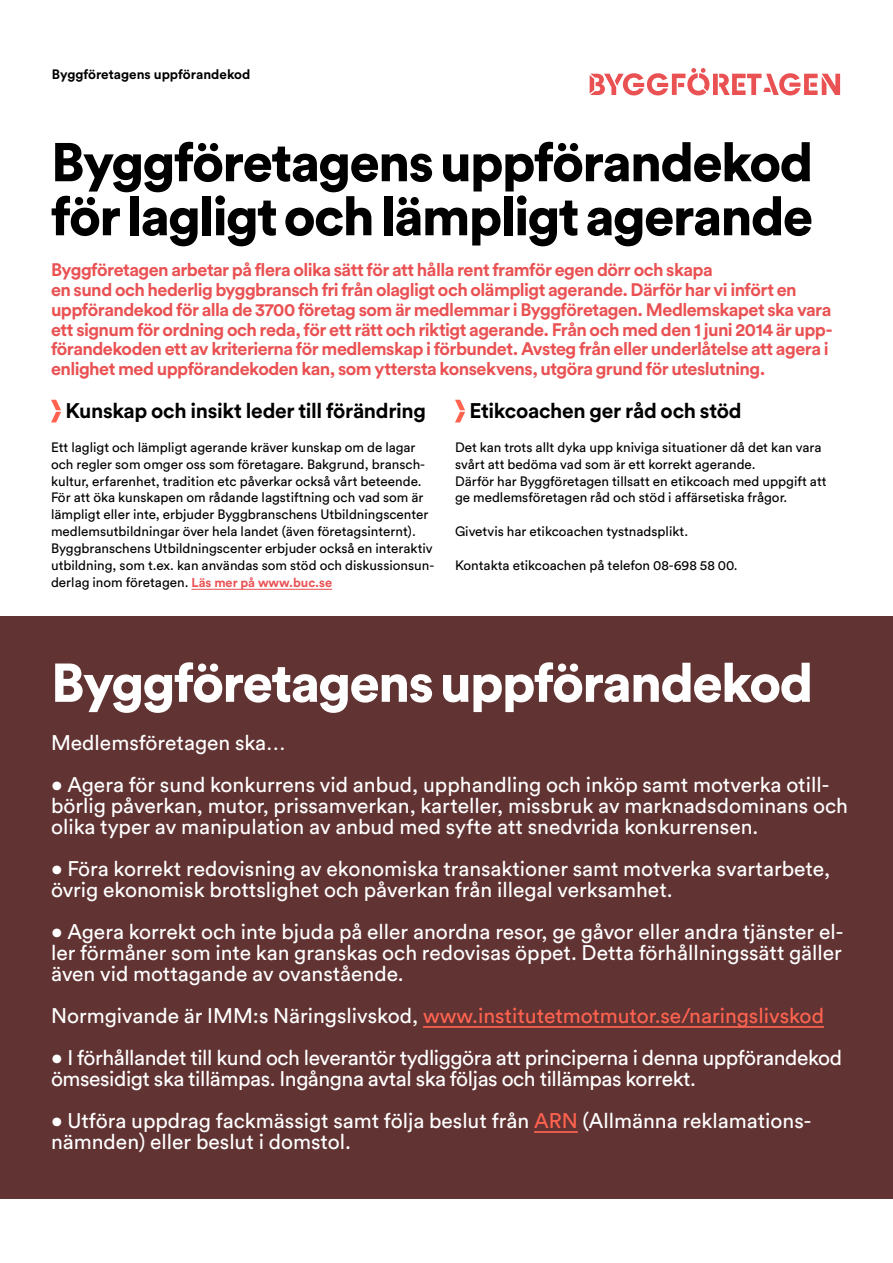
<style>
.page{position:relative;width:893px;height:1263px;background:#fff}
.page>*{position:absolute;margin:0;border:0;box-sizing:border-box;transform-origin:0 0}
.t1{font:900 54px/54px "Circular Std";letter-spacing:-.03em;color:#000}
.t2{font:900 54px "Circular Std";letter-spacing:-.03em;color:#fff}
.t3{font:21px/21px "Circular Std";color:#fff}
.t4{font:21px/21px "Circular Std";letter-spacing:-.02em;color:#fff}
.t5{font:21px "Circular Std";color:#ff634f}
.t6{font:700 21px "Circular Std";letter-spacing:-.015em;color:#000}
.t7{font:700 18px/19.8px "Circular Std";letter-spacing:-.03em;color:#ea5153}
.t8{font:13.5px/16.8px "Circular Std";color:#000}
.t9{font:700 13.5px "Circular Std";color:#000}
.s1{font-weight:700;font-size:12.75px;color:#ea5153}
.s2{color:#fff}
.s3{color:#ff634f}
</style>
<div class="page">
<div style="left:0;top:616px;width:893px;height:582px;background:#623333"></div>
<svg style="left:590px;top:68px;width:250px;height:27px"></svg>
<hr style="left:192px;top:589px;width:140px;height:1px;background:#ea5153">
<svg style="left:51px;top:400px;width:10px;height:22px"></svg>
<svg style="left:455px;top:400px;width:10px;height:22px"></svg>
<hr style="left:423px;top:1026px;width:401px;height:2px;background:#ff634f">
<hr style="left:534px;top:1131px;width:44px;height:2px;background:#ff634f">
<p class="t9" style="left:52px;top:65px;width:200px">Byggföretagens uppförandekod</p>
<h1 class="t1" style="left:51px;top:134px;width:764px">Byggföretagens uppförandekod för lagligt och lämpligt agerande</h1>
<p class="t7" style="left:51px;top:259px;width:783px">Byggföretagen arbetar på flera olika sätt för att hålla rent framför egen dörr och skapa<br>en sund och hederlig byggbransch fri från olagligt och olämpligt agerande. Därför har vi infört en uppförandekod för alla de 3700 företag som är medlemmar i Byggföretagen. Medlemskapet ska vara ett signum för ordning och reda, för ett rätt och riktigt agerande. Från och med den 1 juni 2014 är upp&shy;förandekoden ett av kriterierna för medlemskap i förbundet. Avsteg från eller underlåtelse att agera i enlighet med uppförandekoden kan, som yttersta konsekvens, utgöra grund för uteslutning.</p>
<h2 class="t6" style="left:65px;top:397px;width:362px">Kunskap och insikt leder till förändring</h2>
<p class="t8" style="left:51px;top:438px;width:385px">Ett lagligt och lämpligt agerande kräver kunskap om de lagar och regler som omger oss som företagare. Bakgrund, bransch&shy;kultur, erfarenhet, tradition etc påverkar också vårt beteende.<br>För att öka kunskapen om rådande lagstiftning och vad som är lämpligt eller inte, erbjuder Byggbranschens Utbildningscenter medlemsutbildningar över hela landet (även företagsinternt).<br>Byggbranschens Utbildningscenter erbjuder också en interaktiv utbildning, som t.ex. kan användas som stöd och diskussionsun&shy;derlag inom företagen. <span class="s1">Läs mer på www.buc.se</span></p>
<h2 class="t6" style="left:469px;top:397px;width:274px">Etikcoachen ger råd och stöd</h2>
<p class="t8" style="left:455px;top:438px;width:373px">Det kan trots allt dyka upp kniviga situationer då det kan vara svårt att bedöma vad som är ett korrekt agerande.<br>Därför har Byggföretagen tillsatt en etikcoach med uppgift att ge medlemsföretagen råd och stöd i affärsetiska frågor.</p>
<p class="t8" style="left:455px;top:523px;width:235px">Givetvis har etikcoachen tystnadsplikt.</p>
<p class="t8" style="left:455px;top:557px;width:284px">Kontakta etikcoachen på telefon 08-698 58 00.</p>
<h1 class="t2" style="left:51px;top:647px;width:764px">Byggföretagens uppförandekod</h1>
<h2 class="t3" style="left:51px;top:732px;width:236px">Medlemsföretagen ska…</h2>
<p class="t3" style="left:51px;top:774px;width:799px">• Agera för sund konkurrens vid anbud, upphandling och inköp samt motverka otill&shy;börlig påverkan, mutor, prissamverkan, karteller, missbruk av marknadsdominans och olika typer av manipulation av anbud med syfte att snedvrida konkurrensen.</p>
<h2 class="t3" style="left:51px;top:858px;width:781px">• Föra korrekt redovisning av ekonomiska transaktioner samt motverka svartarbete, övrig ekonomisk brottslighet och påverkan från illegal verksamhet.</h2>
<h2 class="t3" style="left:51px;top:921px;width:794px;text-align:justify">• Agera korrekt och inte bjuda på eller anordna resor, ge gåvor eller andra tjänster el&shy;ler förmåner som inte kan granskas och redovisas öppet. Detta förhållningssätt gäller även vid mottagande av ovanstående.</h2>
<h2 class="t5" style="left:51px;top:1003px;width:774px"><span class="s2">Normgivande är IMM:s Näringslivskod,</span> www.institutetmotmutor.se/naringslivskod</h2>
<h2 class="t4" style="left:51px;top:1047px;width:792px">• I förhållandet till kund och leverantör tydliggöra att principerna i denna uppförandekod ömsesidigt ska tillämpas. Ingångna avtal ska följas och tillämpas korrekt.</h2>
<h2 class="t3" style="left:51px;top:1110px;width:762px">• Utföra uppdrag fackmässigt samt följa beslut från <span class="s3">ARN</span> (Allmänna reklamations&shy;nämnden) eller beslut i domstol.</h2>
</div>
